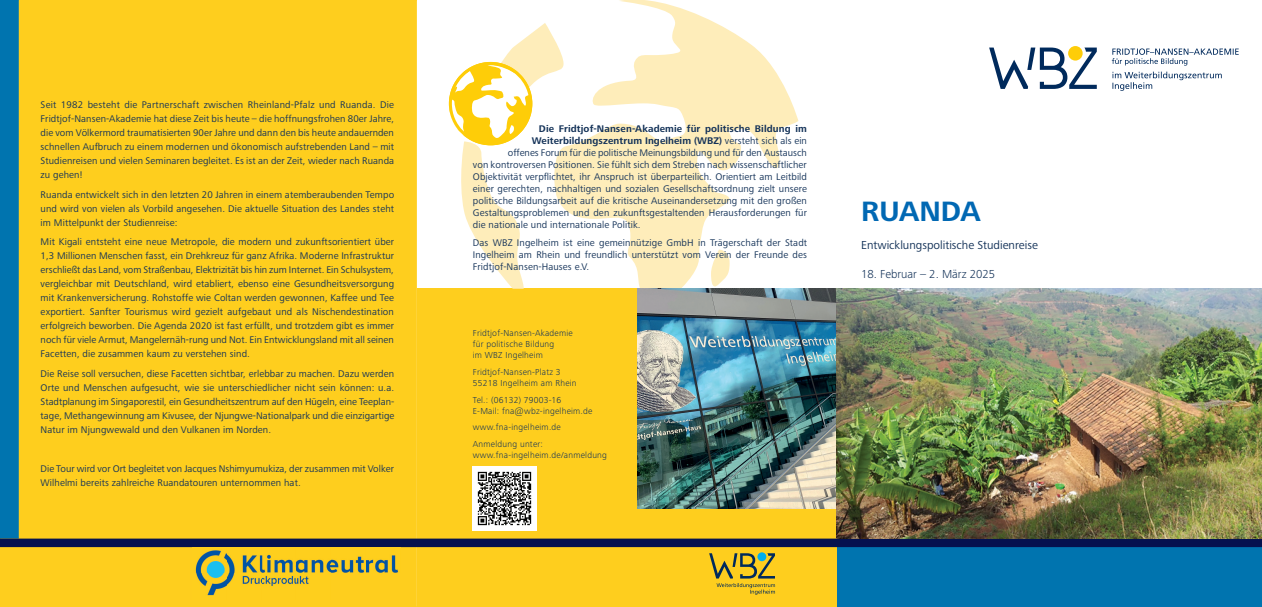
<style>
.page{position:relative;width:1262px;height:607px;background:#fff}
.page>*{position:absolute;margin:0;border:0;box-sizing:border-box;transform-origin:0 0}
.t1{font:700 29px "Frutiger Next LTW1 G";color:#0168b3}
.t2{font:12px "Frutiger Next LTW1 G";color:#153359}
.t3{font:300 12px "Frutiger Next LTW1 G";color:#153359}
.t4{font:10px/14px "Frutiger Next LTW1 G";letter-spacing:.01em;color:#153359;text-align:justify}
.t5{font:700 10px "Frutiger Next LTW1 G";letter-spacing:.01em;color:#153359}
.t6{font:300 9px/11px "Frutiger Next LTW1 G";letter-spacing:.025em;color:#153359}
.s1{font-weight:400}
</style>
<div class="page">
<div style="left:835px;top:543px;width:426px;height:64px;background:#0074af"></div>
<div style="left:0;top:0;width:416px;height:606px;background:#fece1e"></div>
<div style="left:0;top:0;width:18px;height:538px;background:#0074af"></div>
<div style="left:0;top:0;width:19px;height:538px;border:1px solid #0074af"></div>
<div style="left:417px;top:289px;width:419px;height:318px;background:#fece1e"></div>
<svg style="left:0;top:538px;width:1261px;height:9px;background:#131d4b"></svg>
<svg style="left:565px;top:0;width:234px;height:289px"></svg>
<svg style="left:711px;top:249px;width:18px;height:37px"></svg>
<svg style="left:449px;top:23px;width:116px;height:266px"></svg>
<div style="left:449px;top:62px;width:83px;height:83px;border:3px solid #fecd08;border-radius:50%"></div>
<img style="left:637px;top:289px;width:199px;height:220px">
<svg style="left:1111px;top:48px;width:127px;height:18px"></svg>
<svg style="left:989px;top:48px;width:107px;height:41px"></svg>
<div style="left:1068px;top:46px;width:14px;height:15px;background:#fecd08;border-radius:50%"></div>
<svg style="left:1112px;top:72px;width:109px;height:19px"></svg>
<img style="left:836px;top:288px;width:425px;height:250px">
<svg style="left:709px;top:553px;width:66px;height:42px"></svg>
<img style="left:195px;top:550px;width:203px;height:46px">
<img style="left:472px;top:466px;width:65px;height:64px">
<p class="t4" style="left:41px;top:98px;width:355px">Seit 1982 besteht die Partnerschaft zwischen Rheinland-Pfalz und Ruanda. Die Fridtjof-Nansen-Akademie hat diese Zeit bis heute – die hoffnungsfrohen 80er Jahre, die vom Völkermord traumatisierten 90er Jahre und dann den bis heute andauernden schnellen Aufbruch zu einem modernen und ökonomisch aufstrebenden Land – mit Studienreisen und vielen Seminaren begleitet. Es ist an der Zeit, wieder nach Ruanda zu gehen!</p>
<p class="t4" style="left:41px;top:187px;width:355px">Ruanda entwickelt sich in den letzten 20 Jahren in einem atemberaubenden Tempo und wird von vielen als Vorbild angesehen. Die aktuelle Situation des Landes steht im Mittelpunkt der Studienreise:</p>
<p class="t4" style="left:41px;top:235px;width:355px">Mit Kigali entsteht eine neue Metropole, die modern und zukunftsorientiert über 1,3 Millionen Menschen fasst, ein Drehkreuz für ganz Afrika. Moderne Infrastruktur erschließt das Land, vom Straßenbau, Elektrizität bis hin zum Internet. Ein Schulsystem, vergleichbar mit Deutschland, wird etabliert, ebenso eine Gesundheitsversorgung mit Krankenversicherung. Rohstoffe wie Coltan werden gewonnen, Kaffee und Tee exportiert. Sanfter Tourismus wird gezielt aufgebaut und als Nischendestination erfolgreich beworben. Die Agenda 2020 ist fast erfüllt, und trotzdem gibt es immer noch für viele Armut, Mangelernäh-rung und Not. Ein Entwicklungsland mit all seinen Facetten, die zusammen kaum zu verstehen sind.</p>
<p class="t4" style="left:41px;top:367px;width:355px">Die Reise soll versuchen, diese Facetten sichtbar, erlebbar zu machen. Dazu werden Orte und Menschen aufgesucht, wie sie unterschiedlicher nicht sein können: u.a.<br>Stadtplanung im Singaporestil, ein Gesundheitszentrum auf den Hügeln, eine Teeplan&shy;tage, Methangewinnung am Kivusee, der Njungwe-Nationalpark und die einzigartige Natur im Njungwewald und den Vulkanen im Norden.</p>
<p class="t4" style="left:41px;top:462px;width:355px">Die Tour wird vor Ort begleitet von Jacques Nshimyumukiza, der zusammen mit Volker<br>Wilhelmi bereits zahlreiche Ruandatouren unternommen hat.</p>
<p class="t5" style="left:539px;top:123px;width:269px">Die Fridtjof-Nansen-Akademie für politische Bildung im</p>
<p class="t5" style="left:532px;top:135px;width:277px">Weiterbildungszentrum Ingelheim (WBZ) <span class="s1">versteht sich als ein</span></p>
<p class="t4" style="left:508px;top:146px;width:300px">offenes Forum für die politische Meinungsbildung und für den Austausch</p>
<p class="t4" style="left:473px;top:158px;width:335px">von kontroversen Positionen. Sie fühlt sich dem Streben nach wissenschaftlicher</p>
<p class="t4" style="left:473px;top:170px;width:335px">Objektivität verpflichtet, ihr Anspruch ist überparteilich. Orientiert am Leitbild</p>
<p class="t4" style="left:473px;top:182px;width:336px">einer gerechten, nachhaltigen und sozialen Gesellschaftsordnung zielt unsere</p>
<p class="t4" style="left:473px;top:194px;width:335px">politische Bildungsarbeit auf die kritische Auseinandersetzung mit den großen</p>
<p class="t4" style="left:473px;top:206px;width:336px">Gestaltungsproblemen und den zukunftsgestaltenden Herausforderungen für</p>
<p class="t4" style="left:473px;top:218px;width:169px">die nationale und internationale Politik.</p>
<p class="t4" style="left:473px;top:237px;width:336px;line-height:12px">Das WBZ Ingelheim ist eine gemeinnützige GmbH in Trägerschaft der Stadt Ingelheim am Rhein und freundlich unterstützt vom Verein der Freunde des Fridtjof-Nansen-Hauses e.V.</p>
<p class="t6" style="left:473px;top:328px;width:101px">Fridtjof-Nansen-Akademie für politische Bildung<br>im WBZ Ingelheim</p>
<p class="t6" style="left:473px;top:366px;width:105px">Fridtjof-Nansen-Platz 3<br>55218 Ingelheim am Rhein</p>
<p class="t6" style="left:473px;top:394px;width:121px">Tel.: (06132) 79003-16<br>E-Mail: fna@wbz-ingelheim.de</p>
<p class="t6" style="left:473px;top:419px;width:89px;line-height:16.7px">www.fna-ingelheim.de<br>Anmeldung unter:</p>
<p class="t6" style="left:473px;top:449px;width:136px">www.fna-ingelheim.de/anmeldung</p>
<h1 class="t1" style="left:861px;top:194px;width:121px">RUANDA</h1>
<p class="t2" style="left:861px;top:238px;width:178px">Entwicklungspolitische Studienreise</p>
<p class="t3" style="left:861px;top:267px;width:136px">18. Februar – 2. März 2025</p>
</div>
